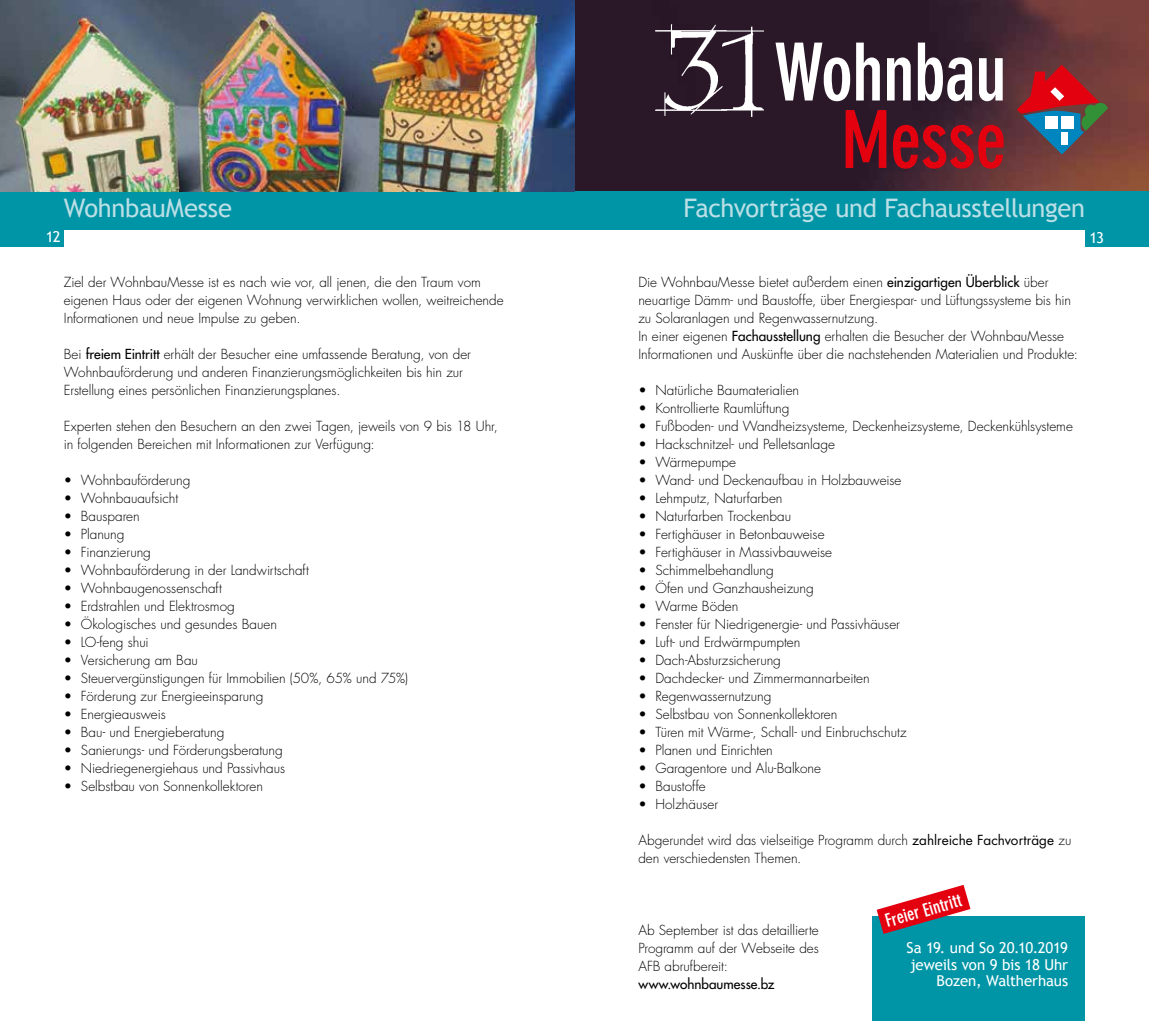
<style>
.page{position:relative;width:1149px;height:1021px;background:#fff}
.page>*{position:absolute;margin:0;border:0;box-sizing:border-box;transform-origin:0 0}
.t1{font:700 condensed 78.6px "DIN Neuzeit Grotesk";letter-spacing:-.015em;color:#fff}
.t2{font:700 condensed 78.6px "DIN Neuzeit Grotesk";letter-spacing:-.015em;color:#e3000f}
.t3{font:30px "Trebuchet MS";letter-spacing:-.02em;color:#bbdfe6}
.t4{font:25.5px "Trebuchet MS";letter-spacing:-.015em;color:#bbdfe6}
.t5{font:700 condensed 18px "DIN Neuzeit Grotesk";color:#fff}
.t6{font:15px/16.5px "Trebuchet MS";letter-spacing:-.01em;color:#fff;text-align:right}
.t7{font:300 13.5px/18px "Futura";color:#000}
.t8{font:13.5px "Futura";color:#000}
.s1{font-weight:400}
</style>
<div class="page">
<div style="left:0;top:230px;width:64px;height:17px;background:#0095a6"></div>
<div style="left:1084px;top:230px;width:64px;height:17px;background:#0095a6"></div>
<img style="left:0;top:0;width:1148px;height:191px">
<div style="left:0;top:191px;width:1148px;height:39px;background:#0095a6"></div>
<div style="left:872px;top:916px;width:212px;height:104px;background:#0095a6"></div>
<svg style="left:876px;top:885px;width:94px;height:48px"></svg>
<img style="left:655px;top:24px;width:108px;height:93px">
<svg style="left:1016px;top:65px;width:91px;height:89px;background:#7b3e45"></svg>
<div style="left:1044px;top:117px;width:12px;height:12px;background:#fff"></div>
<div style="left:1061px;top:117px;width:12px;height:12px;background:#fff"></div>
<div style="left:1061px;top:132px;width:6px;height:12px;background:#fff"></div>
<h3 class="t4" style="left:64px;top:192px;width:169px">WohnbauMesse</h3>
<h1 class="t1" style="left:774px;top:27px;width:234px">Wohnbau</h1>
<h1 class="t2" style="left:841px;top:94px;width:167px">Messe</h1>
<h3 class="t4" style="left:683px;top:192px;width:403px">Fachvorträge und Fachausstellungen</h3>
<h2 class="t3" style="left:1000px;top:192px;width:86px">Reisen</h2>
<p class="t6" style="left:46px;top:229px;width:16px">12</p>
<p class="t6" style="left:1089px;top:230px;width:16px">13</p>
<p class="t7" style="left:64px;top:273px;width:441px">Ziel der WohnbauMesse ist es nach wie vor, all jenen, die den Traum vom eigenen Haus oder der eigenen Wohnung verwirklichen wollen, weitreichende<br>Informationen und neue Impulse zu geben.</p>
<p class="t7" style="left:64px;top:345px;width:408px">Bei <span class="s1">freiem Eintritt</span> erhält der Besucher eine umfassende Beratung, von der<br>Wohnbauförderung und anderen Finanzierungsmöglichkeiten bis hin zur<br>Erstellung eines persönlichen Finanzierungsplanes.</p>
<p class="t7" style="left:64px;top:417px;width:435px">Experten stehen den Besuchern an den zwei Tagen, jeweils von 9 bis 18 Uhr, in folgenden Bereichen mit Informationen zur Verfügung:</p>
<p class="t7" style="left:64px;top:471px;width:128px">• Wohnbauförderung</p>
<p class="t7" style="left:64px;top:489px;width:116px">• Wohnbauaufsicht</p>
<p class="t7" style="left:64px;top:507px;width:77px">• Bausparen</p>
<p class="t7" style="left:64px;top:525px;width:62px">• Planung</p>
<p class="t7" style="left:64px;top:543px;width:89px">• Finanzierung</p>
<p class="t7" style="left:64px;top:561px;width:247px">• Wohnbauförderung in der Landwirtschaft</p>
<p class="t7" style="left:64px;top:579px;width:160px">• Wohnbaugenossenschaft</p>
<p class="t7" style="left:64px;top:597px;width:172px">• Erdstrahlen und Elektrosmog</p>
<p class="t7" style="left:64px;top:615px;width:215px">• Ökologisches und gesundes Bauen</p>
<p class="t7" style="left:64px;top:633px;width:86px">• LO-feng shui</p>
<p class="t7" style="left:64px;top:651px;width:135px">• Versicherung am Bau</p>
<p class="t7" style="left:64px;top:669px;width:346px">• Steuervergünstigungen für Immobilien (50%, 65% und 75%)</p>
<p class="t7" style="left:64px;top:687px;width:201px">• Förderung zur Energieeinsparung</p>
<p class="t7" style="left:64px;top:705px;width:103px">• Energieausweis</p>
<p class="t7" style="left:64px;top:723px;width:162px">• Bau- und Energieberatung</p>
<p class="t7" style="left:64px;top:741px;width:220px">• Sanierungs- und Förderungsberatung</p>
<p class="t7" style="left:64px;top:759px;width:223px">• Niedriegenergiehaus und Passivhaus</p>
<p class="t7" style="left:64px;top:777px;width:201px">• Selbstbau von Sonnenkollektoren</p>
<p class="t7" style="left:638px;top:273px;width:441px">Die WohnbauMesse bietet außerdem einen <span class="s1">einzigartigen Überblick</span> über neuartige Dämm- und Baustoffe, über Energiespar- und Lüftungssysteme bis hin zu Solaranlagen und Regenwassernutzung.<br>In einer eigenen <span class="s1">Fachausstellung</span> erhalten die Besucher der WohnbauMesse Informationen und Auskünfte über die nachstehenden Materialien und Produkte:</p>
<p class="t7" style="left:638px;top:381px;width:162px">• Natürliche Baumaterialien</p>
<p class="t7" style="left:638px;top:399px;width:153px">• Kontrollierte Raumlüftung</p>
<p class="t7" style="left:638px;top:417px;width:436px">• Fußboden- und Wandheizsysteme, Deckenheizsysteme, Deckenkühlsysteme</p>
<p class="t7" style="left:638px;top:435px;width:198px">• Hackschnitzel- und Pelletsanlage</p>
<p class="t7" style="left:638px;top:453px;width:99px">• Wärmepumpe</p>
<p class="t7" style="left:638px;top:471px;width:264px">• Wand- und Deckenaufbau in Holzbauweise</p>
<p class="t7" style="left:638px;top:489px;width:146px">• Lehmputz, Naturfarben</p>
<p class="t7" style="left:638px;top:507px;width:154px">• Naturfarben Trockenbau</p>
<p class="t7" style="left:638px;top:525px;width:188px">• Fertighäuser in Betonbauweise</p>
<p class="t7" style="left:638px;top:543px;width:195px">• Fertighäuser in Massivbauweise</p>
<p class="t7" style="left:638px;top:561px;width:137px">• Schimmelbehandlung</p>
<p class="t7" style="left:638px;top:579px;width:177px">• Öfen und Ganzhausheizung</p>
<p class="t7" style="left:638px;top:597px;width:102px">• Warme Böden</p>
<p class="t7" style="left:638px;top:615px;width:263px">• Fenster für Niedrigenergie- und Passivhäuser</p>
<p class="t7" style="left:638px;top:633px;width:163px">• Luft- und Erdwärmpumpten</p>
<p class="t7" style="left:638px;top:651px;width:144px">• Dach-Absturzsicherung</p>
<p class="t7" style="left:638px;top:669px;width:233px">• Dachdecker- und Zimmermannarbeiten</p>
<p class="t7" style="left:638px;top:687px;width:134px">• Regenwassernutzung</p>
<p class="t7" style="left:638px;top:705px;width:201px">• Selbstbau von Sonnenkollektoren</p>
<p class="t7" style="left:638px;top:723px;width:269px">• Türen mit Wärme-, Schall- und Einbruchschutz</p>
<p class="t7" style="left:638px;top:741px;width:136px">• Planen und Einrichten</p>
<p class="t7" style="left:638px;top:759px;width:184px">• Garagentore und Alu-Balkone</p>
<p class="t7" style="left:638px;top:777px;width:69px">• Baustoffe</p>
<p class="t7" style="left:638px;top:795px;width:81px">• Holzhäuser</p>
<p class="t7" style="left:638px;top:831px;width:434px">Abgerundet wird das vielseitige Programm durch <span class="s1">zahlreiche Fachvorträge</span> zu den verschiedensten Themen.</p>
<p class="t7" style="left:638px;top:921px;width:182px;text-align:justify">Ab September ist das detaillierte Programm auf der Webseite des AFB abrufbereit:</p>
<p class="t8" style="left:638px;top:975px;width:138px">www.wohnbaumesse.bz</p>
<h3 class="t5" style="left:882px;top:911px;width:80px;rotate:-16deg">Freier Eintritt</h3>
<p class="t6" style="left:906px;top:940px;width:163px">Sa 19. und So 20.10.2019 jeweils von 9 bis 18 Uhr<br>Bozen, Waltherhaus</p>
</div>
